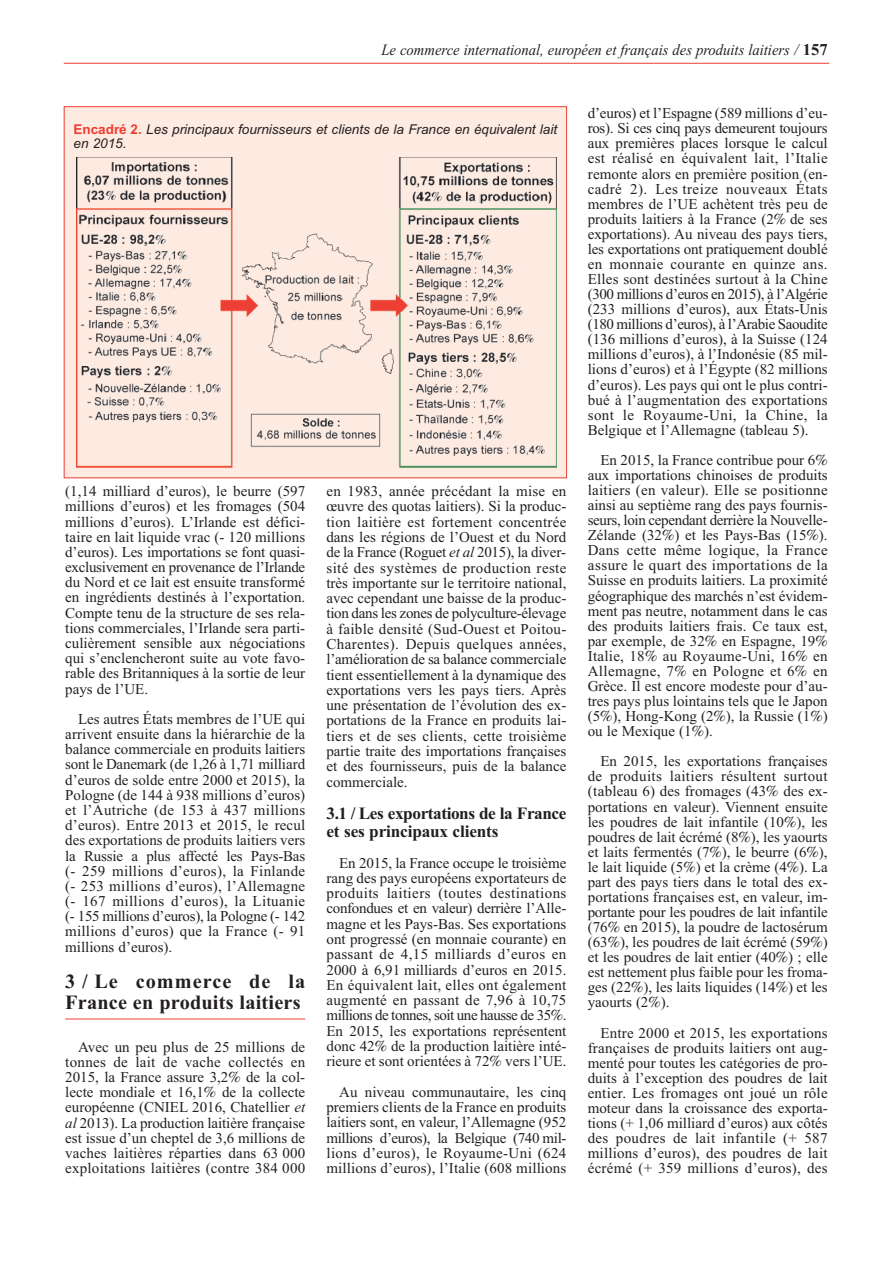
<style>
.page{position:relative;width:893px;height:1263px;background:#fff}
.page>*{position:absolute;margin:0;border:0;box-sizing:border-box;transform-origin:0 0}
.t1{font:700 20.25px/21.1px "Times New Roman";letter-spacing:.01em;color:#231f20}
.t2{font:700 17.25px/17.5px "Times New Roman";letter-spacing:-.025em;color:#231f20}
.t3{font:italic 15.75px "Times New Roman";color:#231f20;scale:.93 1}
.t4{font:15px/15px "Times New Roman";color:#231f20;text-align:justify}
.t5{font:italic 13.5px/13.5px "Arial";color:#231f20}
.s1{font-weight:700;font-style:normal;font-size:16.5px}
.s2{font-weight:700;font-style:normal;color:#ee3e34}
.s3{font-family:"Century Schoolbook BT";font-style:italic}
.s4{font-style:italic}
</style>
<div class="page">
<hr style="left:65px;top:1018px;width:240px;height:1px;background:#ee3e34">
<hr style="left:64px;top:63px;width:765px;height:1px;background:#ee3e34">
<div style="left:65px;top:107px;width:501px;height:370px;background:#fdeae1"></div>
<img style="left:76px;top:157px;width:480px;height:310px">
<p class="t3" style="left:381px;top:41px;width:481px">Le commerce international, européen et français des produits laitiers / <span class="s1">157</span></p>
<p class="t5" style="left:74px;top:123px;width:485px"><span class="s2">Encadré 2.</span> Les principaux fournisseurs et clients de la France en équivalent lait en 2015.</p>
<p class="t4" style="left:65px;top:483px;width:241px">(1,14 milliard d’euros), le beurre (597 millions d’euros) et les fromages (504 millions d’euros). L’Irlande est défici&shy;taire en lait liquide vrac (- 120 millions d’euros). Les importations se font quasi&shy;exclusivement en provenance de l’Irlande du Nord et ce lait est ensuite transformé en ingrédients destinés à l’exportation.<br>Compte tenu de la structure de ses rela&shy;tions commerciales, l’Irlande sera parti&shy;culièrement sensible aux négociations qui s’enclencheront suite au vote favo&shy;rable des Britanniques à la sortie de leur pays de l’UE.</p>
<p class="t4" style="left:65px;top:711px;width:241px;text-indent:13px">Les autres États membres de l’UE qui arrivent ensuite dans la hiérarchie de la balance commerciale en produits laitiers sont le Danemark (de 1,26 à 1,71 milliard d’euros de solde entre 2000 et 2015), la Pologne (de 144 à 938 millions d’euros) et l’Autriche (de 153 à 437 millions d’euros). Entre 2013 et 2015, le recul des exportations de produits laitiers vers la Russie a plus affecté les Pays-Bas (- 259 millions d’euros), la Finlande (- 253 millions d’euros), l’Allemagne (- 167 millions d’euros), la Lituanie (- 155 millions d’euros), la Pologne (- 142 millions d’euros) que la France (- 91 millions d’euros).</p>
<h1 class="t1" style="left:65px;top:970px;width:241px">3 / Le commerce de la<br>France en produits laitiers</h1>
<p class="t4" style="left:65px;top:1039px;width:241px;text-indent:13px">Avec un peu plus de 25 millions de tonnes de lait de vache collectés en 2015, la France assure 3,2<span class="s3">%</span> de la col&shy;lecte mondiale et 16,1<span class="s3">%</span> de la collecte européenne (CNIEL 2016, Chatellier <span class="s4">et al</span> 2013). La production laitière française est issue d’un cheptel de 3,6 millions de vaches laitières réparties dans 63 000 exploitations laitières (contre 384 000</p>
<p class="t4" style="left:326px;top:483px;width:241px">en 1983, année précédant la mise en œuvre des quotas laitiers). Si la produc&shy;tion laitière est fortement concentrée dans les régions de l’Ouest et du Nord de la France (Roguet <span class="s4">et al</span> 2015), la diver&shy;sité des systèmes de production reste très importante sur le territoire national, avec cependant une baisse de la produc&shy;tion dans les zones de polyculture-élevage à faible densité (Sud-Ouest et Poitou-Charentes). Depuis quelques années, l’amélioration de sa balance commerciale tient essentiellement à la dynamique des exportations vers les pays tiers. Après une présentation de l’évolution des ex&shy;portations de la France en produits lai&shy;tiers et de ses clients, cette troisième partie traite des importations françaises et des fournisseurs, puis de la balance commerciale.</p>
<p class="t2" style="left:326px;top:805px;width:241px">3.1 / Les exportations de la France et ses principaux clients</p>
<p class="t4" style="left:326px;top:855px;width:241px;text-indent:13px">En 2015, la France occupe le troisième rang des pays européens exportateurs de produits laitiers (toutes destinations confondues et en valeur) derrière l’Alle&shy;magne et les Pays-Bas. Ses exportations ont progressé (en monnaie courante) en passant de 4,15 milliards d’euros en 2000 à 6,91 milliards d’euros en 2015.<br>En équivalent lait, elles ont également augmenté en passant de 7,96 à 10,75 millions de tonnes, soit une hausse de 35<span class="s3">%</span>.<br>En 2015, les exportations représentent donc 42<span class="s3">%</span> de la production laitière inté&shy;rieure et sont orientées à 72<span class="s3">%</span> vers l’UE.</p>
<p class="t4" style="left:326px;top:1084px;width:241px;text-indent:13px">Au niveau communautaire, les cinq premiers clients de la France en produits laitiers sont, en valeur, l’Allemagne (952 millions d’euros), la Belgique (740 mil&shy;lions d’euros), le Royaume-Uni (624 millions d’euros), l’Italie (608 millions</p>
<p class="t4" style="left:588px;top:106px;width:241px">d’euros) et l’Espagne (589 millions d’eu&shy;ros). Si ces cinq pays demeurent toujours aux premières places lorsque le calcul est réalisé en équivalent lait, l’Italie remonte alors en première position (en&shy;cadré 2). Les treize nouveaux États membres de l’UE achètent très peu de produits laitiers à la France (2<span class="s3">%</span> de ses exportations). Au niveau des pays tiers, les exportations ont pratiquement doublé en monnaie courante en quinze ans.<br>Elles sont destinées surtout à la Chine (300 millions d’euros en 2015), à l’Algérie (233 millions d’euros), aux États-Unis (180 millions d’euros), à l’Arabie Saoudite (136 millions d’euros), à la Suisse (124 millions d’euros), à l’Indonésie (85 mil&shy;lions d’euros) et à l’Égypte (82 millions d’euros). Les pays qui ont le plus contri&shy;bué à l’augmentation des exportations sont le Royaume-Uni, la Chine, la Belgique et l’Allemagne (tableau 5).</p>
<p class="t4" style="left:588px;top:452px;width:241px;text-indent:13px">En 2015, la France contribue pour 6<span class="s3">% </span>aux importations chinoises de produits laitiers (en valeur). Elle se positionne ainsi au septième rang des pays fournis&shy;seurs, loin cependant derrière la Nouvelle-Zélande (32<span class="s3">%</span>) et les Pays-Bas (15<span class="s3">%</span>).<br>Dans cette même logique, la France assure le quart des importations de la Suisse en produits laitiers. La proximité géographique des marchés n’est évidem&shy;ment pas neutre, notamment dans le cas des produits laitiers frais. Ce taux est, par exemple, de 32<span class="s3">%</span> en Espagne, 19<span class="s3">% </span>Italie, 18<span class="s3">%</span> au Royaume-Uni, 16<span class="s3">%</span> en Allemagne, 7<span class="s3">%</span> en Pologne et 6<span class="s3">%</span> en Grèce. Il est encore modeste pour d’au&shy;tres pays plus lointains tels que le Japon (5<span class="s3">%</span>), Hong-Kong (2<span class="s3">%</span>), la Russie (1<span class="s3">%</span>) ou le Mexique (1<span class="s3">%</span>).</p>
<p class="t4" style="left:588px;top:754px;width:242px;text-indent:13px">En 2015, les exportations françaises de produits laitiers résultent surtout (tableau 6) des fromages (43<span class="s3">%</span> des ex&shy;portations en valeur). Viennent ensuite les poudres de lait infantile (10<span class="s3">%</span>), les poudres de lait écrémé (8<span class="s3">%</span>), les yaourts et laits fermentés (7<span class="s3">%</span>), le beurre (6<span class="s3">%</span>), le lait liquide (5<span class="s3">%</span>) et la crème (4<span class="s3">%</span>). La part des pays tiers dans le total des ex&shy;portations françaises est, en valeur, im&shy;portante pour les poudres de lait infantile (76<span class="s3">%</span> en 2015), la poudre de lactosérum (63<span class="s3">%</span>), les poudres de lait écrémé (59<span class="s3">%</span>) et les poudres de lait entier (40<span class="s3">%</span>) ; elle est nettement plus faible pour les froma&shy;ges (22<span class="s3">%</span>), les laits liquides (14<span class="s3">%</span>) et les yaourts (2<span class="s3">%</span>).</p>
<p class="t4" style="left:588px;top:1025px;width:242px;text-indent:13px">Entre 2000 et 2015, les exportations françaises de produits laitiers ont aug&shy;menté pour toutes les catégories de pro&shy;duits à l’exception des poudres de lait entier. Les fromages ont joué un rôle moteur dans la croissance des exporta&shy;tions (+ 1,06 milliard d’euros) aux côtés des poudres de lait infantile (+ 587 millions d’euros), des poudres de lait écrémé (+ 359 millions d’euros), des</p>
</div>
